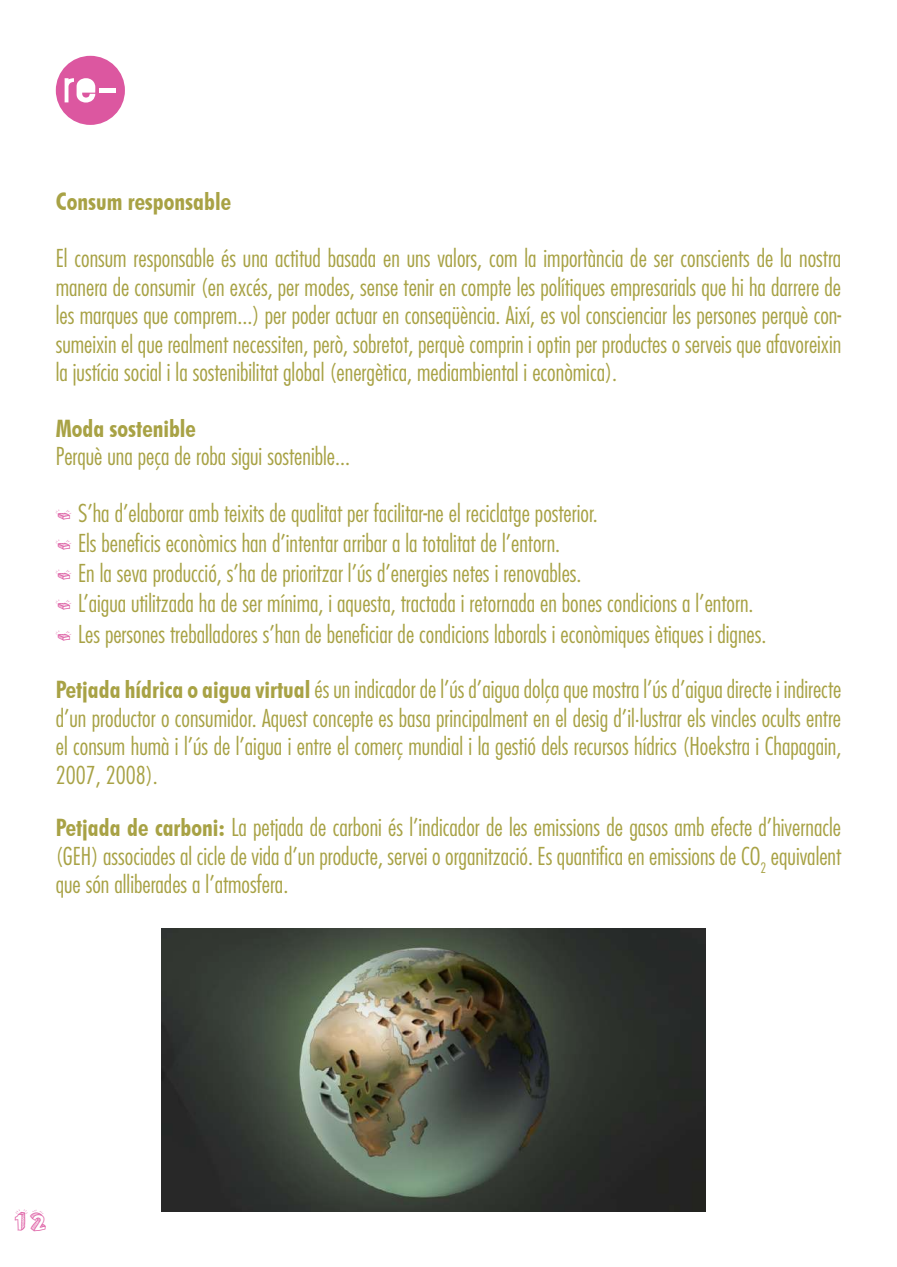
<style>
.page{position:relative;width:897px;height:1267px;background:#fff}
.page>*{position:absolute;margin:0;border:0;box-sizing:border-box;transform-origin:0 0}
.t1{font:27px "Sketch 3 D";color:#dc57a0}
.t2{font:300 condensed 24px/28.5px "Futura";color:#a8a245;text-align:justify}
.t3{font:700 condensed 24px "Futura BT";color:#a8a245}
.s1{font-family:"Sketch 3 D";font-weight:400;font-stretch:normal;font-size:28.5px;color:#dc57a0}
.s2{font-family:"Futura BT";font-weight:700}
</style>
<div class="page">
<div style="left:56px;top:56px;width:69px;height:69px;background:#dc57a0;border-radius:50%"></div>
<svg style="left:65px;top:78px;width:30px;height:24px"></svg>
<hr style="left:99px;top:88px;width:17px;height:4px;background:#fff">
<img style="left:161px;top:928px;width:544px;height:282px">
<p class="t3" style="left:56px;top:187px;width:177px">Consum responsable</p>
<p class="t2" style="left:56px;top:244px;width:787px">El consum responsable és una actitud basada en uns valors, com la importància de ser conscients de la nostra manera de consumir (en excés, per modes, sense tenir en compte les polítiques empresarials que hi ha darrere de les marques que comprem...) per poder actuar en conseqüència. Així, es vol conscienciar les persones perquè con&shy;sumeixin el que realment necessiten, però, sobretot, perquè comprin i optin per productes o serveis que afavoreixin la justícia social i la sostenibilitat global (energètica, mediambiental i econòmica).</p>
<p class="t3" style="left:56px;top:414px;width:142px">Moda sostenible</p>
<p class="t2" style="left:56px;top:442px;width:296px">Perquè una peça de roba sigui sostenible...</p>
<p class="t2" style="left:56px;top:499px;width:543px"><span class="s1">-</span> S’ha d’elaborar amb teixits de qualitat per facilitar-ne el reciclatge posterior.</p>
<p class="t2" style="left:56px;top:529px;width:506px"><span class="s1">-</span> Els beneficis econòmics han d’intentar arribar a la totalitat de l’entorn.</p>
<p class="t2" style="left:56px;top:559px;width:527px"><span class="s1">-</span> En la seva producció, s’ha de prioritzar l’ús d’energies netes i renovables.</p>
<p class="t2" style="left:56px;top:589px;width:699px"><span class="s1">-</span> L’aigua utilitzada ha de ser mínima, i aquesta, tractada i retornada en bones condicions a l’entorn.</p>
<p class="t2" style="left:56px;top:619px;width:712px"><span class="s1">-</span> Les persones treballadores s’han de beneficiar de condicions laborals i econòmiques ètiques i dignes.</p>
<p class="t2" style="left:56px;top:675px;width:787px"><span class="s2">Petjada hídrica o aigua virtual</span> és un indicador de l’ús d’aigua dolça que mostra l’ús d’aigua directe i indirecte d’un productor o consumidor. Aquest concepte es basa principalment en el desig d’il·lustrar els vincles ocults entre el consum humà i l’ús de l’aigua i entre el comerç mundial i la gestió dels recursos hídrics (Hoekstra i Chapagain, 2007, 2008).</p>
<p class="t2" style="left:56px;top:813px;width:786px"><span class="s2">Petjada de carboni:</span> La petjada de carboni és l’indicador de les emissions de gasos amb efecte d’hivernacle (GEH) associades al cicle de vida d’un producte, servei o organització. Es quantifica en emissions de CO<sub>2</sub> equivalent que són alliberades a l’atmosfera.</p>
<p class="t1" style="left:12px;top:1205px;width:36px">12</p>
</div>
